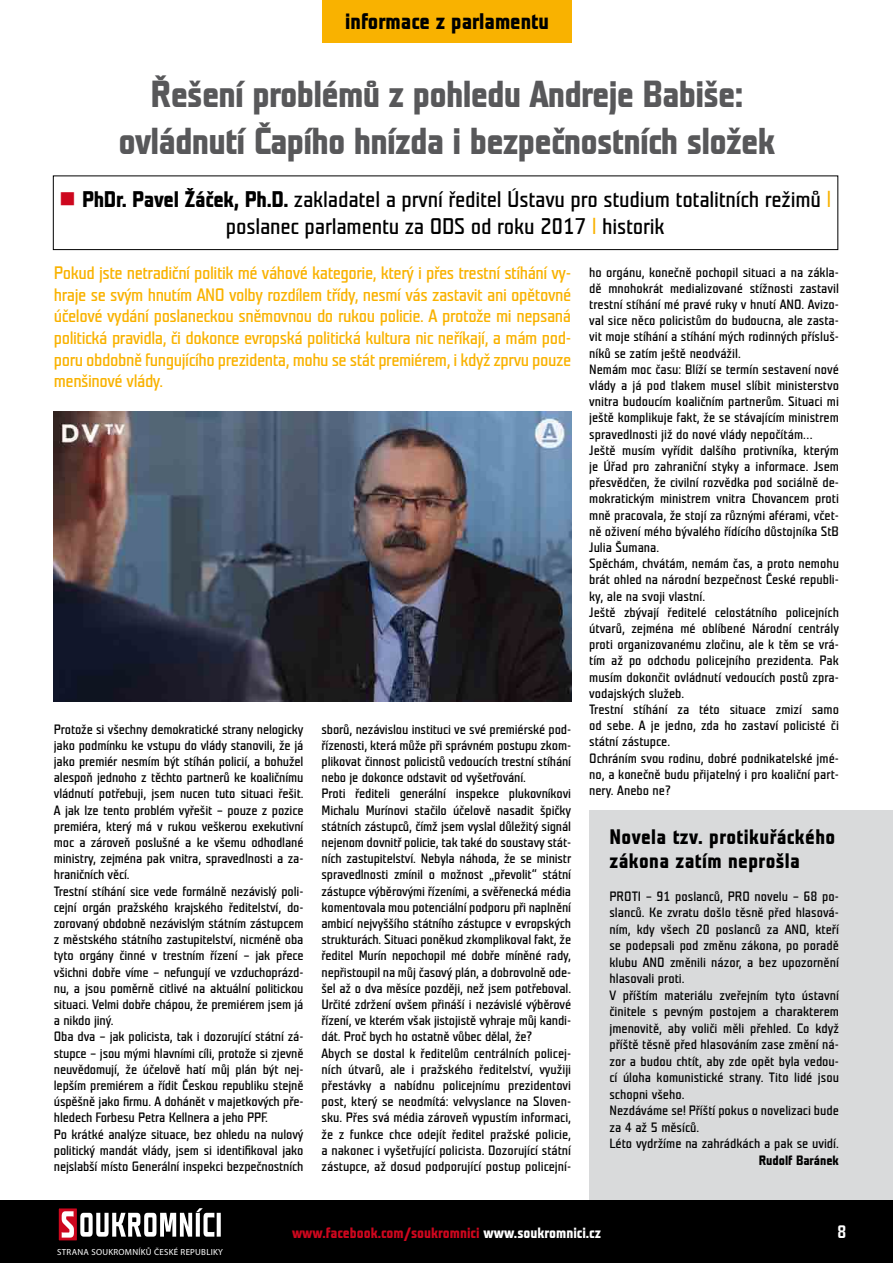
<style>
.page{position:relative;width:893px;height:1263px;background:#fff}
.page>*{position:absolute;margin:0;border:0;box-sizing:border-box;transform-origin:0 0}
.t1{font:700 37.5px/46.5px "Teuton Normal CE";letter-spacing:-.02em;color:#58585a;text-align:center}
.t2{font:22.5px/27px "Teuton Normal CE";letter-spacing:-.01em;color:#000;text-align:center}
.t3{font:700 22.5px "Teuton Normal CE";color:#000}
.t4{font:700 21px/24px "Teuton Normal CE";letter-spacing:.02em;color:#000}
.t5{font:18px/21.6px "Teuton Normal CE";letter-spacing:-.025em;color:#f9b200;text-align:justify}
.t6{font:18px "Teuton Fett";color:#fff}
.t7{font:700 15px "Teuton Normal CE";color:#cd071e}
.t8{font:13.5px/16.2px "Teuton Normal CE";color:#000}
.t9{font:700 13.5px "Teuton Normal CE";color:#000}
.t10{font:8.85px "Myriad Pro";letter-spacing:.03em;color:#fff}
.s1{color:#cd071e}
.s2{font-weight:700}
.s3{font-family:"Norma Zlin Hxx CE";color:#f9b200}
.s4{color:#fff}
</style>
<div class="page">
<div style="left:589px;top:810px;width:304px;height:419px;background:#d9dadb"></div>
<div style="left:0;top:1200px;width:893px;height:63px;background:#000"></div>
<div style="left:58px;top:1207px;width:20px;height:34px;background:#cd071e"></div>
<div style="left:56px;top:1206px;width:23px;height:37px;border:2px solid #000"></div>
<svg style="left:62px;top:1211px;width:12px;height:26px"></svg>
<svg style="left:80px;top:1208px;width:141px;height:28px"></svg>
<div style="left:322px;top:0;width:250px;height:42px;background:#f9b200"></div>
<div style="left:53px;top:176px;width:785px;height:74px;border:1px solid #000"></div>
<img style="left:54px;top:411px;width:517px;height:290px">
<h2 class="t3" style="left:345px;top:10px;width:205px">informace z parlamentu</h2>
<h1 class="t1" style="left:118px;top:72px;width:658px">Řešení problémů z pohledu Andreje Babiše: ovládnutí Čapího hnízda i bezpečnostních složek</h1>
<h2 class="t2" style="left:59px;top:187px;width:773px"><span class="s1">■</span> <span class="s2">PhDr. Pavel Žáček, Ph.D.</span> zakladatel a první ředitel Ústavu pro studium totalitních režimů <span class="s3">| </span>poslanec parlamentu za ODS od roku 2017 <span class="s3">|</span> historik</h2>
<p class="t5" style="left:54px;top:263px;width:519px">Pokud jste netradiční politik mé váhové kategorie, který i přes trestní stíhání vy&shy;hraje se svým hnutím ANO volby rozdílem třídy, nesmí vás zastavit ani opětovné účelové vydání poslaneckou sněmovnou do rukou policie. A protože mi nepsaná politická pravidla, či dokonce evropská politická kultura nic neříkají, a mám pod&shy;poru obdobně fungujícího prezidenta, mohu se stát premiérem, i když zprvu pouze menšinové vlády.</p>
<p class="t8" style="left:589px;top:264px;width:251px">ho orgánu, konečně pochopil situaci a na zákla&shy;dě mnohokrát medializované stížnosti zastavil trestní stíhání mé pravé ruky v hnutí ANO. Avizo&shy;val sice něco policistům do budoucna, ale zasta&shy;vit moje stíhání a stíhání mých rodinných přísluš&shy;níků se zatím ještě neodvážil.<br>Nemám moc času: Blíží se termín sestavení nové vlády a já pod tlakem musel slíbit ministerstvo vnitra budoucím koaličním partnerům. Situaci mi ještě komplikuje fakt, že se stávajícím ministrem spravedlnosti již do nové vlády nepočítám… Ještě musím vyřídit dalšího protivníka, kterým je Úřad pro zahraniční styky a informace. Jsem přesvědčen, že civilní rozvědka pod sociálně de&shy;mokratickým ministrem vnitra Chovancem proti mně pracovala, že stojí za různými aférami, včet&shy;ně oživení mého bývalého řídícího důstojníka StB Julia Šumana.<br>Spěchám, chvátám, nemám čas, a proto nemohu brát ohled na národní bezpečnost České republi&shy;ky, ale na svoji vlastní.<br>Ještě zbývají ředitelé celostátního policejních útvarů, zejména mé oblíbené Národní centrály proti organizovanému zločinu, ale k těm se vrá&shy;tím až po odchodu policejního prezidenta. Pak musím dokončit ovládnutí vedoucích postů zpra&shy;vodajských služeb.<br>Trestní stíhání za této situace zmizí samo od sebe. A je jedno, zda ho zastaví policisté či státní zástupce.<br>Ochráním svou rodinu, dobré podnikatelské jmé&shy;no, a konečně budu přijatelný i pro koaliční part&shy;nery. Anebo ne?</p>
<p class="t8" style="left:54px;top:721px;width:251px">Protože si všechny demokratické strany nelogicky jako podmínku ke vstupu do vlády stanovili, že já jako premiér nesmím být stíhán policií, a bohužel alespoň jednoho z těchto partnerů ke koaličnímu vládnutí potřebuji, jsem nucen tuto situaci řešit.<br>A jak lze tento problém vyřešit – pouze z pozice premiéra, který má v rukou veškerou exekutivní moc a zároveň poslušné a ke všemu odhodlané ministry, zejména pak vnitra, spravedlnosti a za&shy;hraničních věcí.<br>Trestní stíhání sice vede formálně nezávislý poli&shy;cejní orgán pražského krajského ředitelství, do&shy;zorovaný obdobně nezávislým státním zástupcem z městského státního zastupitelství, nicméně oba tyto orgány činné v trestním řízení – jak přece všichni dobře víme – nefungují ve vzduchoprázd&shy;nu, a jsou poměrně citlivé na aktuální politickou situaci. Velmi dobře chápou, že premiérem jsem já a nikdo jiný.<br>Oba dva – jak policista, tak i dozorující státní zá&shy;stupce – jsou mými hlavními cíli, protože si zjevně neuvědomují, že účelově hatí můj plán být nej&shy;lepším premiérem a řídit Českou republiku stejně úspěšně jako firmu. A dohánět v majetkových pře&shy;hledech Forbesu Petra Kellnera a jeho PPF.<br>Po krátké analýze situace, bez ohledu na nulový politický mandát vlády, jsem si identifikoval jako nejslabší místo Generální inspekci bezpečnostních</p>
<p class="t8" style="left:322px;top:721px;width:251px">sborů, nezávislou instituci ve své premiérské pod&shy;řízenosti, která může při správném postupu zkom&shy;plikovat činnost policistů vedoucích trestní stíhání nebo je dokonce odstavit od vyšetřování.<br>Proti řediteli generální inspekce plukovníkovi Michalu Murínovi stačilo účelově nasadit špičky státních zástupců, čímž jsem vyslal důležitý signál nejenom dovnitř policie, tak také do soustavy stát&shy;ních zastupitelství. Nebyla náhoda, že se ministr spravedlnosti zmínil o možnost „převolit“ státní zástupce výběrovými řízeními, a svěřenecká média komentovala mou potenciální podporu při naplnění ambicí nejvyššího státního zástupce v evropských strukturách. Situaci poněkud zkomplikoval fakt, že ředitel Murín nepochopil mé dobře míněné rady, nepřistoupil na můj časový plán, a dobrovolně ode&shy;šel až o dva měsíce později, než jsem potřeboval.<br>Určité zdržení ovšem přináší i nezávislé výběrové řízení, ve kterém však jistojistě vyhraje můj kandi&shy;dát. Proč bych ho ostatně vůbec dělal, že?<br>Abych se dostal k ředitelům centrálních policej&shy;ních útvarů, ale i pražského ředitelství, využiji přestávky a nabídnu policejnímu prezidentovi post, který se neodmítá: velvyslance na Sloven&shy;sku. Přes svá média zároveň vypustím informaci, že z funkce chce odejít ředitel pražské policie, a nakonec i vyšetřující policista. Dozorující státní zástupce, až dosud podporující postup policejní-</p>
<h3 class="t4" style="left:609px;top:826px;width:227px">Novela tzv. protikuřáckého zákona zatím neprošla</h3>
<p class="t8" style="left:609px;top:888px;width:231px">PROTI – 91 poslanců, PRO novelu – 68 po&shy;slanců. Ke zvratu došlo těsně před hlasová&shy;ním, kdy všech 20 poslanců za ANO, kteří se podepsali pod změnu zákona, po poradě klubu ANO změnili názor, a bez upozornění hlasovali proti.<br>V příštím materiálu zveřejním tyto ústavní činitele s pevným postojem a charakterem jmenovitě, aby voliči měli přehled. Co když příště těsně před hlasováním zase změní ná&shy;zor a budou chtít, aby zde opět byla vedou&shy;cí úloha komunistické strany. Tito lidé jsou schopni všeho.<br>Nezdáváme se! Příští pokus o novelizaci bude za 4 až 5 měsíců.<br>Léto vydržíme na zahrádkách a pak se uvidí.</p>
<p class="t9" style="left:759px;top:1153px;width:82px">Rudolf Baránek</p>
<p class="t10" style="left:57px;top:1246px;width:167px">STRANA SOUKROMNÍKŮ ČESKÉ REPUBLIKY</p>
<p class="t7" style="left:292px;top:1225px;width:310px">www.facebook.com/soukromnici <span class="s4">www.soukromnici.cz</span></p>
<h3 class="t6" style="left:837px;top:1222px;width:11px">8</h3>
</div>
